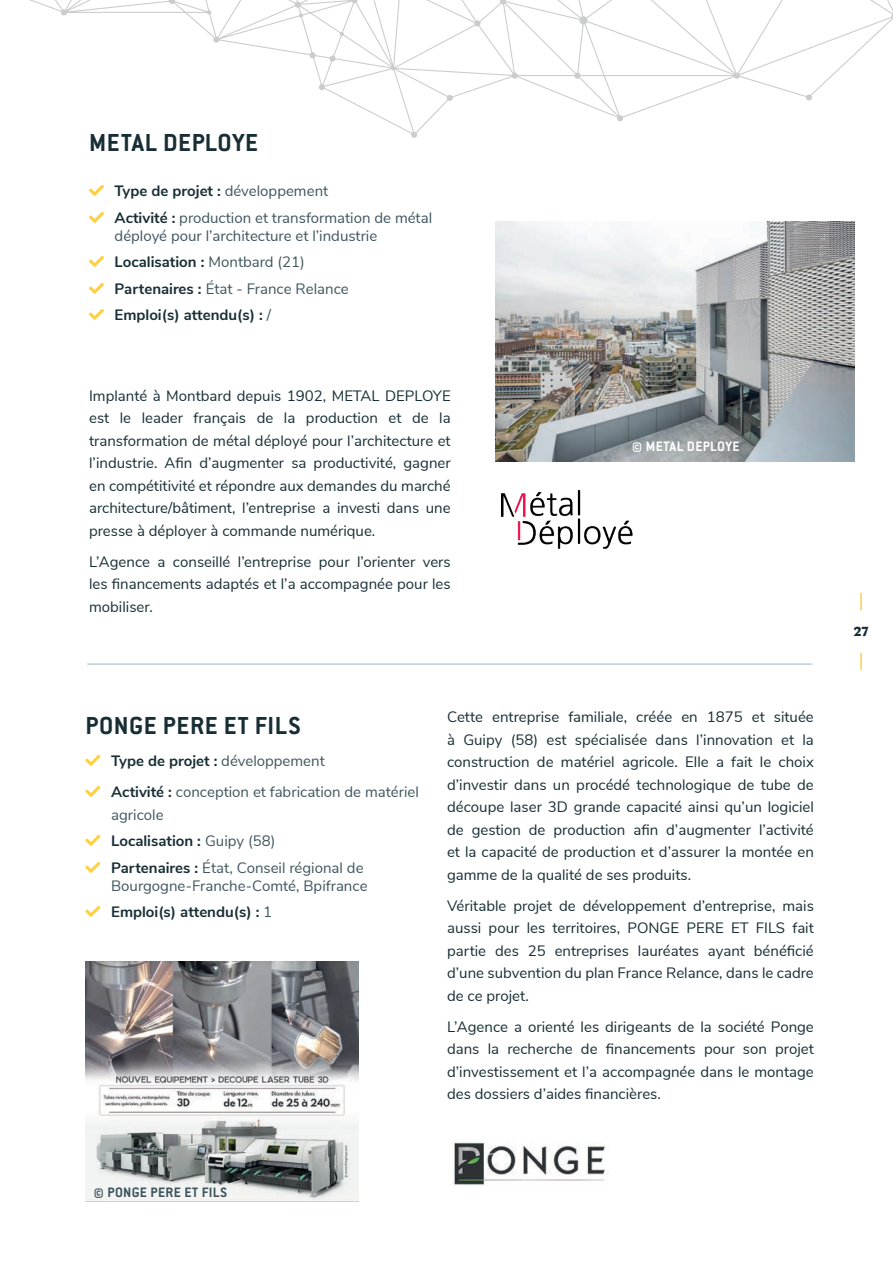
<style>
.page{position:relative;width:893px;height:1263px;background:#fff}
.page>*{position:absolute;margin:0;border:0;box-sizing:border-box;transform-origin:0 0}
.t1{font:700 27px "Conduit ITC Std";letter-spacing:.025em;color:#182e35}
.t2{font:15px/22.5px "Nunito Sans";color:#182e35;text-align:justify}
.t3{font:15px/22.5px "Nunito Sans";color:#182f35;text-align:justify}
.t4{font:15px/26.5px "Nunito Sans";color:#3f555f}
.t5{font:700 15px "Conduit ITC Std";letter-spacing:.025em;color:#3f555f}
.t6{font:700 15px "Conduit ITC Std";letter-spacing:.025em;color:#fff}
.t7{font:13.5px "Eagle";color:#182e35}
.s1{font-weight:700;color:#182e35}
</style>
<div class="page">
<hr style="left:87px;top:664px;width:725px;height:1px;background:#a1b7bd">
<svg style="left:860px;top:593px;width:2px;height:17px"></svg>
<svg style="left:860px;top:653px;width:2px;height:17px"></svg>
<svg style="left:29px;top:0;width:864px;height:138px"></svg>
<img style="left:495px;top:222px;width:359px;height:240px">
<img style="left:502px;top:489px;width:130px;height:60px">
<img style="left:453px;top:1141px;width:154px;height:45px">
<img style="left:86px;top:962px;width:272px;height:239px">
<h1 class="t1" style="left:89px;top:127px;width:170px">METAL DEPLOYE</h1>
<p class="t4" style="left:115px;top:177px;width:319px"><span class="s1">Type de projet :</span> développement<br><span class="s1">Activité :</span> production et transformation de métal</p>
<p class="t4" style="left:115px;top:221px;width:264px">déployé pour l’architecture et l’industrie <span class="s1">Localisation :</span> Montbard (21)<br><span class="s1">Partenaires :</span> État - France Relance <span class="s1">Emploi(s) attendu(s) :</span> /</p>
<p class="t3" style="left:89px;top:383px;width:363px">Implanté à Montbard depuis 1902, METAL DEPLOYE est le leader français de la production et de la transformation de métal déployé pour l’architecture et l’industrie. Afin d’augmenter sa productivité, gagner en compétitivité et répondre aux demandes du marché architecture/bâtiment, l’entreprise a investi dans une presse à déployer à commande numérique.</p>
<p class="t3" style="left:89px;top:549px;width:363px">L’Agence a conseillé l’entreprise pour l’orienter vers les financements adaptés et l’a accompagnée pour les mobiliser.</p>
<p class="t6" style="left:632px;top:437px;width:109px">© METAL DEPLOYE</p>
<h1 class="t1" style="left:86px;top:709px;width:217px">PONGE PERE ET FILS</h1>
<p class="t4" style="left:111px;top:744px;width:309px;line-height:31px"><span class="s1">Type de projet :</span> développement<br><span class="s1">Activité :</span> conception et fabrication de matériel</p>
<p class="t4" style="left:111px;top:800px;width:254px">agricole<br><span class="s1">Localisation :</span> Guipy (58)<br><span class="s1">Partenaires :</span> État, Conseil régional de</p>
<p class="t4" style="left:111px;top:871px;width:258px">Bourgogne-Franche-Comté, Bpifrance<br><span class="s1">Emploi(s) attendu(s) :</span> 1</p>
<p class="t2" style="left:447px;top:705px;width:368px">Cette entreprise familiale, créée en 1875 et située à Guipy (58) est spécialisée dans l’innovation et la construction de matériel agricole. Elle a fait le choix d’investir dans un procédé technologique de tube de découpe laser 3D grande capacité ainsi qu’un logiciel de gestion de production afin d’augmenter l’activité et la capacité de production et d’assurer la montée en gamme de la qualité de ses produits.</p>
<p class="t2" style="left:447px;top:893px;width:368px">Véritable projet de développement d’entreprise, mais aussi pour les territoires, PONGE PERE ET FILS fait partie des 25 entreprises lauréates ayant bénéficié d’une subvention du plan France Relance, dans le cadre de ce projet.</p>
<p class="t2" style="left:447px;top:1014px;width:368px">L’Agence a orienté les dirigeants de la société Ponge dans la recherche de financements pour son projet d’investissement et l’a accompagnée dans le montage des dossiers d’aides financières.</p>
<p class="t5" style="left:94px;top:1183px;width:135px">© PONGE PERE ET FILS</p>
<p class="t7" style="left:854px;top:624px;width:16px">27</p>
</div>
